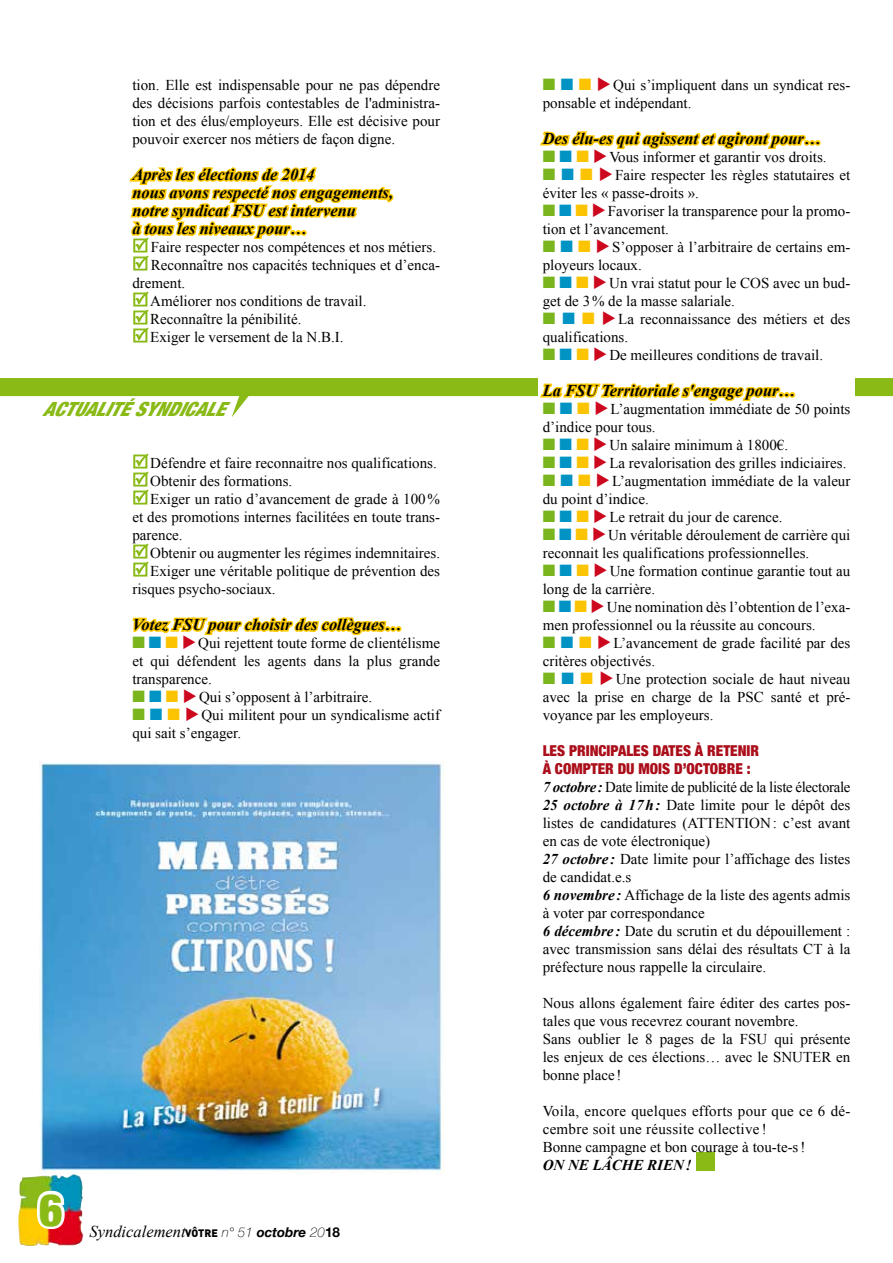
<style>
.page{position:relative;width:893px;height:1263px;background:#fff}
.page>*{position:absolute;margin:0;border:0;box-sizing:border-box;transform-origin:0 0}
.t1{font:900 condensed 45px "Helvetica Neue";color:#89ba16}
.t2{font:italic 900 condensed 19.5px "Helvetica Neue";color:#89ba16}
.t3{font:italic 700 16.5px/18px "Times New Roman";color:#000}
.t4{font:italic 16.5px "Times New Roman";color:#000}
.t5{font:15px/18px "Times New Roman";color:#000}
.t6{font:15px/18px "Times New Roman";letter-spacing:.02em;color:#000}
.t7{font:900 condensed 15px/18px "Helvetica Neue";color:#ab0e1a}
.t8{font:italic 700 15px "Times New Roman";color:#000}
.s1{color:#7ab51d}
.s2{color:#0093c4}
.s3{color:#fcc400}
.s4{color:#cd071e}
.s5{font-family:"DIN Pro";font-weight:900;font-style:normal;font-size:10.65px}
.s6{font-family:"Helvetica Neue";font-weight:100;font-size:13.5px}
.s7{font-family:"Helvetica Neue";font-weight:700;font-size:13.5px}
.s8{font-family:"Helvetica Neue";font-weight:700;font-style:normal;font-size:13.5px}
.s9{font-weight:700;font-style:italic}
</style>
<div class="page">
<img style="left:18px;top:1174px;width:65px;height:72px">
<svg style="left:33px;top:1186px;width:36px;height:54px"></svg>
<img style="left:39px;top:762px;width:405px;height:411px">
<div style="left:697px;top:1152px;width:18px;height:18px;background:#89ba16"></div>
<svg style="left:129px;top:167px;width:265px;height:176px"></svg>
<svg style="left:133px;top:453px;width:16px;height:52px"></svg>
<svg style="left:133px;top:543px;width:16px;height:34px"></svg>
<svg style="left:132px;top:617px;width:270px;height:19px"></svg>
<svg style="left:540px;top:131px;width:281px;height:19px"></svg>
<svg style="left:0;top:378px;width:893px;height:40px"></svg>
<p class="t5" style="left:132px;top:76px;width:309px;text-align:justify">tion. Elle est indispensable pour ne pas dépendre des décisions parfois contestables de l'administra&shy;tion et des élus/employeurs. Elle est décisive pour pouvoir exercer nos métiers de façon digne.</p>
<p class="t3" style="left:132px;top:165px;width:262px">Après les élections de 2014<br>nous avons respecté nos engagements, notre syndicat FSU est intervenu<br>à tous les niveaux pour…</p>
<p class="t5" style="left:151px;top:238px;width:287px">Faire respecter nos compétences et nos métiers.</p>
<p class="t5" style="left:151px;top:256px;width:291px">Reconnaître nos capacités techniques et d’enca-</p>
<p class="t5" style="left:132px;top:274px;width:54px">drement.</p>
<p class="t5" style="left:150px;top:292px;width:218px">Améliorer nos conditions de travail.</p>
<p class="t5" style="left:150px;top:310px;width:153px">Reconnaître la pénibilité.</p>
<p class="t5" style="left:150px;top:328px;width:195px">Exiger le versement de la N.B.I.</p>
<h2 class="t2" style="left:43px;top:393px;width:199px">ACTUALITÉSYNDICALE</h2>
<p class="t5" style="left:150px;top:454px;width:288px">Défendre et faire reconnaitre nos qualifications.</p>
<p class="t5" style="left:150px;top:472px;width:144px">Obtenir des formations.</p>
<p class="t5" style="left:150px;top:490px;width:291px">Exiger un ratio d’avancement de grade à 100%</p>
<p class="t5" style="left:132px;top:508px;width:309px">et des promotions internes facilitées en toute trans-</p>
<p class="t5" style="left:132px;top:526px;width:52px">parence.</p>
<p class="t5" style="left:150px;top:544px;width:291px">Obtenir ou augmenter les régimes indemnitaires.</p>
<p class="t5" style="left:150px;top:562px;width:291px">Exiger une véritable politique de prévention des</p>
<p class="t5" style="left:132px;top:580px;width:145px">risques psycho-sociaux.</p>
<p class="t3" style="left:132px;top:615px;width:271px">Votez FSU pour choisir des collègues…</p>
<p class="t5" style="left:132px;top:634px;width:309px;text-align:justify"><span class="s1">■</span> <span class="s2">■</span> <span class="s3">■</span> <span class="s4">◆</span>Qui rejettent toute forme de clientélisme et qui défendent les agents dans la plus grande transparence.</p>
<p class="t5" style="left:132px;top:688px;width:241px"><span class="s1">■</span> <span class="s2">■</span> <span class="s3">■</span> <span class="s4">◆</span>Qui s’opposent à l’arbitraire.</p>
<p class="t5" style="left:132px;top:706px;width:309px"><span class="s1">■</span> <span class="s2">■</span> <span class="s3">■</span> <span class="s4">◆</span>Qui militent pour un syndicalisme actif qui sait s’engager.</p>
<h1 class="t1" style="left:39px;top:1176px;width:25px">66</h1>
<p class="t4" style="left:90px;top:1220px;width:252px">Syndicalement<span class="s5">VÔTRE</span> <span class="s6">n° 51</span> <span class="s7">octobre</span> <span class="s6">20</span><span class="s8">18</span></p>
<p class="t5" style="left:543px;top:76px;width:309px"><span class="s1">■</span> <span class="s2">■</span> <span class="s3">■</span> <span class="s4">◆</span>Qui s’impliquent dans un syndicat res&shy;ponsable et indépendant.</p>
<p class="t3" style="left:543px;top:129px;width:279px">Des élu-es qui agissent et agiront pour…</p>
<p class="t5" style="left:543px;top:148px;width:285px"><span class="s1">■</span> <span class="s2">■</span> <span class="s3">■</span> <span class="s4">◆</span>Vous informer et garantir vos droits.</p>
<p class="t5" style="left:543px;top:166px;width:309px"><span class="s1">■</span> <span class="s2">■</span> <span class="s3">■</span> <span class="s4">◆</span>Faire respecter les règles statutaires et éviter les « passe-droits ».</p>
<p class="t5" style="left:543px;top:202px;width:309px"><span class="s1">■</span> <span class="s2">■</span> <span class="s3">■</span> <span class="s4">◆</span>Favoriser la transparence pour la promo&shy;tion et l’avancement.</p>
<p class="t5" style="left:543px;top:238px;width:309px"><span class="s1">■</span> <span class="s2">■</span> <span class="s3">■</span> <span class="s4">◆</span>S’opposer à l’arbitraire de certains em&shy;ployeurs locaux.</p>
<p class="t5" style="left:543px;top:274px;width:309px"><span class="s1">■</span> <span class="s2">■</span> <span class="s3">■</span> <span class="s4">◆</span>Un vrai statut pour le COS avec un bud&shy;get de 3% de la masse salariale.</p>
<p class="t5" style="left:543px;top:310px;width:309px"><span class="s1">■</span> <span class="s2">■</span> <span class="s3">■</span> <span class="s4">◆</span>La reconnaissance des métiers et des qualifications.</p>
<p class="t5" style="left:543px;top:346px;width:282px"><span class="s1">■</span> <span class="s2">■</span> <span class="s3">■</span> <span class="s4">◆</span>De meilleures conditions de travail.</p>
<p class="t3" style="left:543px;top:381px;width:254px">La FSU Territoriale s'engage pour…</p>
<p class="t5" style="left:543px;top:400px;width:309px"><span class="s1">■</span> <span class="s2">■</span> <span class="s3">■</span> <span class="s4">◆</span>L’augmentation immédiate de 50 points d’indice pour tous.</p>
<p class="t5" style="left:543px;top:436px;width:247px"><span class="s1">■</span> <span class="s2">■</span> <span class="s3">■</span> <span class="s4">◆</span>Un salaire minimum à 1800€.</p>
<p class="t5" style="left:543px;top:454px;width:305px"><span class="s1">■</span> <span class="s2">■</span> <span class="s3">■</span> <span class="s4">◆</span>La revalorisation des grilles indiciaires.</p>
<p class="t5" style="left:543px;top:472px;width:309px"><span class="s1">■</span> <span class="s2">■</span> <span class="s3">■</span> <span class="s4">◆</span>L’augmentation immédiate de la valeur du point d’indice.</p>
<p class="t5" style="left:543px;top:508px;width:241px"><span class="s1">■</span> <span class="s2">■</span> <span class="s3">■</span> <span class="s4">◆</span>Le retrait du jour de carence.</p>
<p class="t5" style="left:543px;top:526px;width:309px"><span class="s1">■</span> <span class="s2">■</span> <span class="s3">■</span> <span class="s4">◆</span>Un véritable déroulement de carrière qui reconnait les qualifications professionnelles.</p>
<p class="t5" style="left:543px;top:562px;width:309px"><span class="s1">■</span> <span class="s2">■</span> <span class="s3">■</span> <span class="s4">◆</span>Une formation continue garantie tout au long de la carrière.</p>
<p class="t5" style="left:543px;top:598px;width:309px"><span class="s1">■</span> <span class="s2">■</span> <span class="s3">■</span> <span class="s4">◆</span>Une nomination dès l’obtention de l’exa&shy;men professionnel ou la réussite au concours.</p>
<p class="t5" style="left:543px;top:634px;width:309px"><span class="s1">■</span> <span class="s2">■</span> <span class="s3">■</span> <span class="s4">◆</span>L’avancement de grade facilité par des critères objectivés.</p>
<p class="t5" style="left:543px;top:670px;width:309px;text-align:justify"><span class="s1">■</span> <span class="s2">■</span> <span class="s3">■</span> <span class="s4">◆</span>Une protection sociale de haut niveau avec la prise en charge de la PSC santé et pré&shy;voyance par les employeurs.</p>
<p class="t7" style="left:543px;top:741px;width:218px">LES PRINCIPALES DATES À RETENIR<br>À COMPTER DU MOIS D’OCTOBRE :</p>
<p class="t5" style="left:543px;top:778px;width:309px"><span class="s9">7 octobre:</span> Date limite de publicité de la liste électorale <span class="s9">25 octobre à 17h:</span> Date limite pour le dépôt des listes de candidatures (ATTENTION: c’est avant en cas de vote électronique)<br><span class="s9">27 octobre :</span> Date limite pour l’affichage des listes de candidat.e.s<br><span class="s9">6 novembre :</span> Affichage de la liste des agents admis à voter par correspondance<br><span class="s9">6 décembre :</span> Date du scrutin et du dépouillement : avec transmission sans délai des résultats CT à la préfecture nous rappelle la circulaire.</p>
<p class="t5" style="left:543px;top:994px;width:309px">Nous allons également faire éditer des cartes pos&shy;tales que vous recevrez courant novembre.<br>Sans oublier le 8 pages de la FSU qui présente les enjeux de ces élections… avec le SNUTER en bonne place !</p>
<p class="t6" style="left:543px;top:1102px;width:309px">Voila, encore quelques efforts pour que ce 6 dé&shy;cembre soit une réussite collective !<br>Bonne campagne et bon courage à tou-te-s!</p>
<p class="t8" style="left:543px;top:1155px;width:150px">ON NE LÂCHE RIEN!</p>
</div>
